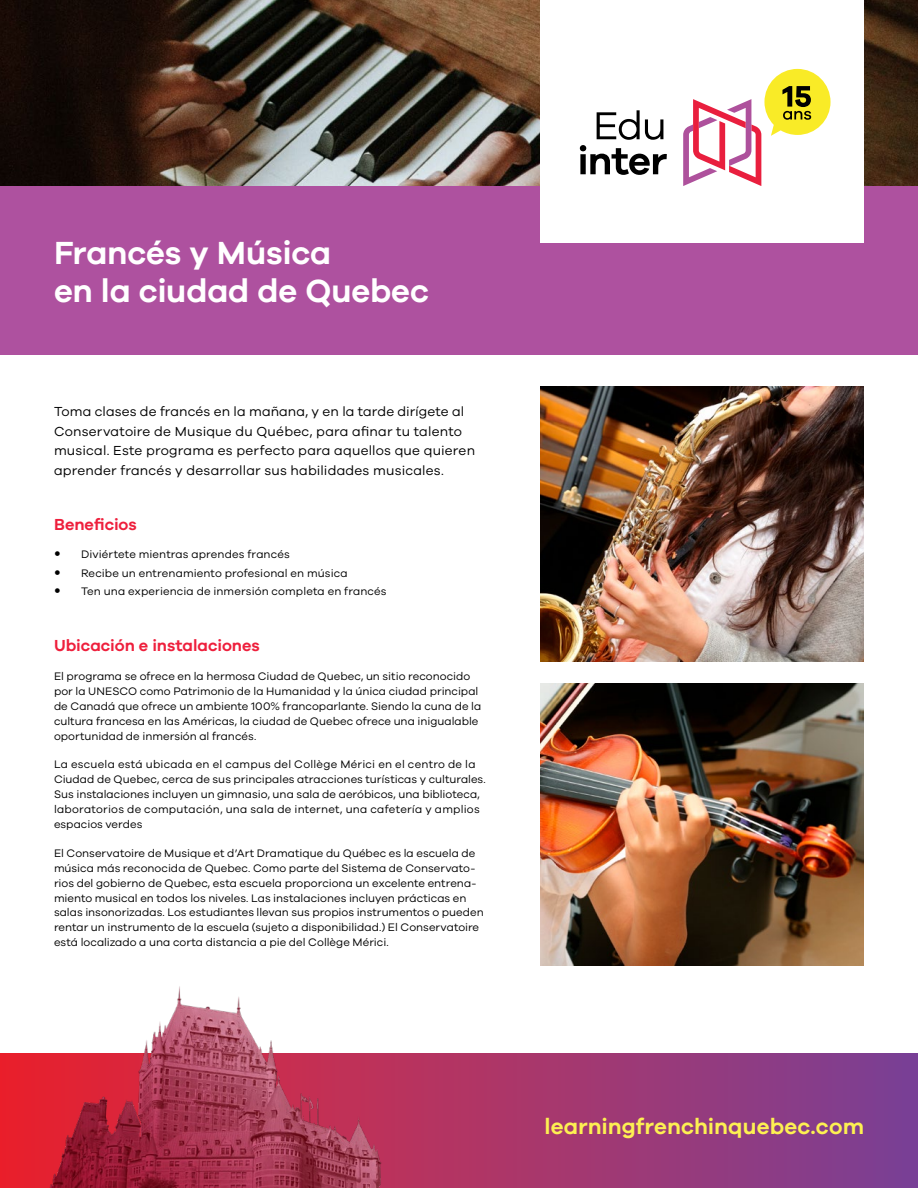
<style>
.page{position:relative;width:918px;height:1188px;background:#fff}
.page>*{position:absolute;margin:0;border:0;box-sizing:border-box;transform-origin:0 0}
.t1{font:700 33px/38px "Galano Grotesque Semi";letter-spacing:-.005em;color:#fff}
.t2{font:700 22.5px "Galano Grotesque Semi";letter-spacing:.005em;color:#fdf052}
.t3{font:700 16.5px "Galano Grotesque Semi";color:#ee1f3c}
.t4{font:13.5px/19.5px "Galano Grotesque Regular";letter-spacing:.01em;color:#000}
.t5{font:11.25px/15px "Galano Grotesque Regular";color:#000}
</style>
<div class="page">
<img style="left:540px;top:683px;width:324px;height:282px">
<img style="left:540px;top:386px;width:324px;height:276px">
<img style="left:0;top:0;width:918px;height:186px">
<div style="left:0;top:186px;width:918px;height:169px;background:#ae519f"></div>
<div style="left:540px;top:0;width:324px;height:242px;background:#fff"></div>
<svg style="left:683px;top:69px;width:148px;height:117px"></svg>
<svg style="left:580px;top:110px;width:87px;height:65px"></svg>
<svg style="left:0;top:1053px;width:918px;height:135px;background:#9e3773"></svg>
<img style="left:37px;top:986px;width:358px;height:202px">
<h1 class="t1" style="left:54px;top:233px;width:377px">Francés y Música<br>en la ciudad de Quebec</h1>
<p class="t4" style="left:54px;top:401px;width:423px">Toma clases de francés en la mañana, y en la tarde dirígete al Conservatoire de Musique du Québec, para afinar tu talento musical. Este programa es perfecto para aquellos que quieren aprender francés y desarrollar sus habilidades musicales.</p>
<h3 class="t3" style="left:54px;top:515px;width:84px">Beneficios</h3>
<p class="t5" style="left:81px;top:544px;width:307px;line-height:18.8px">Diviértete mientras aprendes francés<br>Recibe un entrenamiento profesional en música<br>Ten una experiencia de inmersión completa en francés</p>
<h3 class="t3" style="left:54px;top:635px;width:207px">Ubicación e instalaciones</h3>
<p class="t5" style="left:54px;top:668px;width:429px">El programa se ofrece en la hermosa Ciudad de Quebec, un sitio reconocido por la UNESCO como Patrimonio de la Humanidad y la única ciudad principal de Canadá que ofrece un ambiente 100% francoparlante. Siendo la cuna de la cultura francesa en las Américas, la ciudad de Quebec ofrece una inigualable oportunidad de inmersión al francés.</p>
<p class="t5" style="left:54px;top:756px;width:433px">La escuela está ubicada en el campus del Collège Mérici en el centro de la Ciudad de Quebec, cerca de sus principales atracciones turísticas y culturales.<br>Sus instalaciones incluyen un gimnasio, una sala de aeróbicos, una biblioteca, laboratorios de computación, una sala de internet, una cafetería y amplios espacios verdes</p>
<p class="t5" style="left:54px;top:845px;width:431px">El Conservatoire de Musique et d’Art Dramatique du Québec es la escuela de música más reconocida de Quebec. Como parte del Sistema de Conservato&shy;rios del gobierno de Quebec, esta escuela proporciona un excelente entrena&shy;miento musical en todos los niveles. Las instalaciones incluyen prácticas en salas insonorizadas. Los estudiantes llevan sus propios instrumentos o pueden rentar un instrumento de la escuela (sujeto a disponibilidad.) El Conservatoire está localizado a una corta distancia a pie del Collège Mérici.</p>
<h2 class="t2" style="left:544px;top:1113px;width:321px">learningfrenchinquebec.com</h2>
</div>
